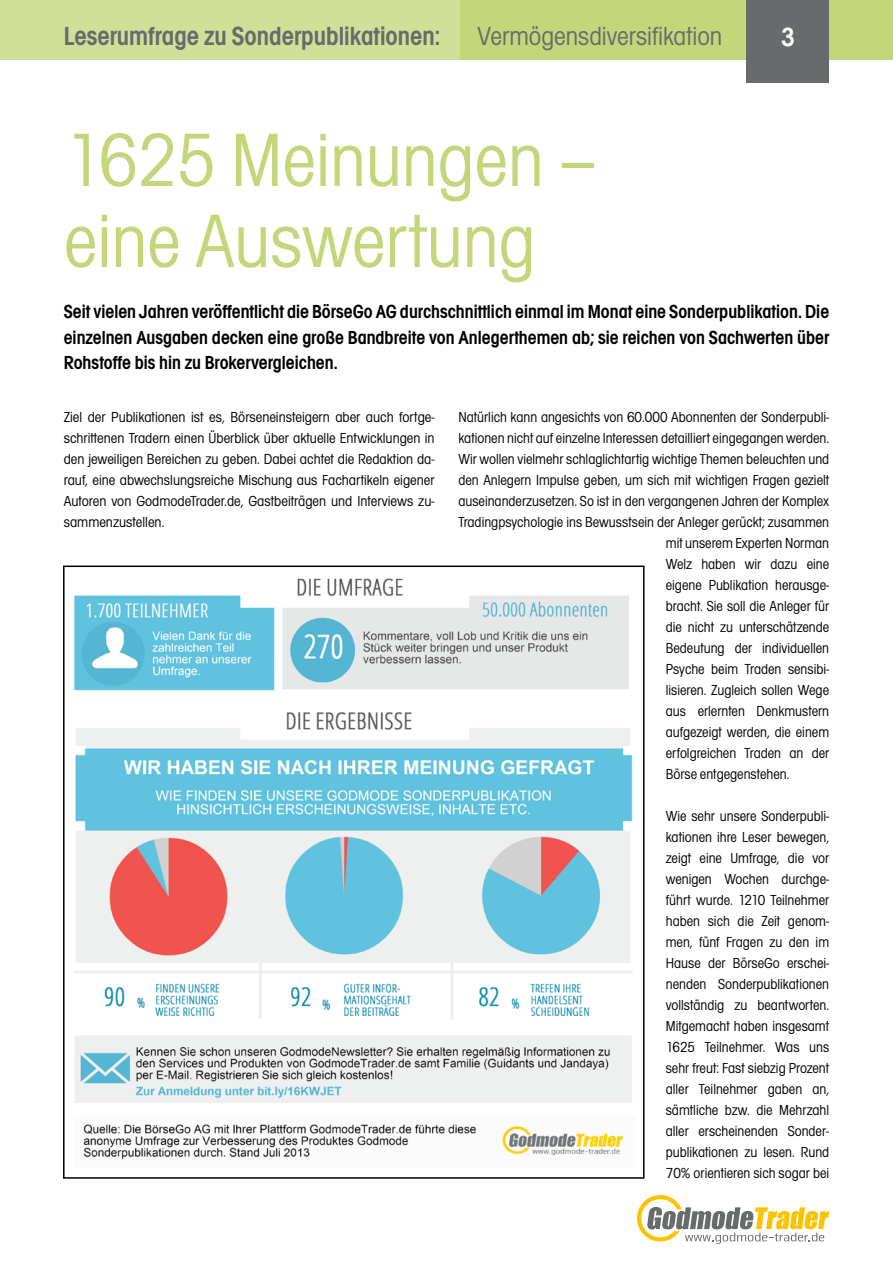
<style>
.page{position:relative;width:893px;height:1263px;background:#fff}
.page>*{position:absolute;margin:0;border:0;box-sizing:border-box;transform-origin:0 0}
.t1{font:condensed 78px/81px "Avignon";color:#c3d77a}
.t2{font:600 condensed 27px "Avignon";color:#676b6b}
.t3{font:condensed 27px "Avignon";color:#676b6b}
.t4{font:600 condensed 27px "Avignon";color:#fff}
.t5{font:600 condensed 19.5px/25.5px "Avignon";color:#000;text-align:justify}
.t6{font:condensed 15px/21px "Avignon";color:#000;text-align:justify}
</style>
<div class="page">
<div style="left:0;top:0;width:893px;height:60px;background:#c3d77a"></div>
<div style="left:0;top:0;width:459px;height:60px;background:#d0e098"></div>
<div style="left:746px;top:0;width:83px;height:83px;background:#676b6b"></div>
<svg style="left:637px;top:1195px;width:192px;height:49px"></svg>
<img style="left:74px;top:578px;width:559px;height:582px">
<h2 class="t2" style="left:64px;top:21px;width:378px">Leserumfrage zu Sonderpublikationen:</h2>
<h2 class="t3" style="left:478px;top:21px;width:246px">Vermögensdiversifikation</h2>
<h2 class="t4" style="left:781px;top:22px;width:15px">3</h2>
<h1 class="t1" style="left:64px;top:121px;width:535px">1625 Meinungen – eine Auswertung</h1>
<p class="t5" style="left:64px;top:299px;width:767px">Seit vielen Jahren veröffentlicht die BörseGo AG durchschnittlich einmal im Monat eine Sonderpublikation. Die einzelnen Ausgaben decken eine große Bandbreite von Anlegerthemen ab; sie reichen von Sachwerten über Rohstoffe bis hin zu Brokervergleichen.</p>
<p class="t6" style="left:64px;top:406px;width:372px">Ziel der Publikationen ist es, Börseneinsteigern aber auch fortge&shy;schrittenen Tradern einen Überblick über aktuelle Entwicklungen in den jeweiligen Bereichen zu geben. Dabei achtet die Redaktion da&shy;rauf, eine abwechslungsreiche Mischung aus Fachartikeln eigener Autoren von GodmodeTrader.de, Gastbeiträgen und Interviews zu&shy;sammenzustellen.</p>
<p class="t6" style="left:458px;top:406px;width:372px">Natürlich kann angesichts von 60.000 Abonnenten der Sonderpubli-</p>
<p class="t6" style="left:458px;top:427px;width:372px">kationen nicht auf einzelne Interessen detailliert eingegangen werden.</p>
<p class="t6" style="left:458px;top:448px;width:372px">Wir wollen vielmehr schlaglichtartig wichtige Themen beleuchten und</p>
<p class="t6" style="left:458px;top:469px;width:372px">den Anlegern Impulse geben, um sich mit wichtigen Fragen gezielt</p>
<p class="t6" style="left:458px;top:490px;width:372px">auseinanderzusetzen. So ist in den vergangenen Jahren der Komplex</p>
<p class="t6" style="left:458px;top:511px;width:372px">Tradingpsychologie ins Bewusstsein der Anleger gerückt; zusammen</p>
<p class="t6" style="left:666px;top:532px;width:165px">mit unserem Experten Norman</p>
<p class="t6" style="left:666px;top:553px;width:165px">Welz haben wir dazu eine</p>
<p class="t6" style="left:666px;top:574px;width:165px">eigene Publikation herausge-</p>
<p class="t6" style="left:666px;top:595px;width:165px">bracht. Sie soll die Anleger für</p>
<p class="t6" style="left:666px;top:616px;width:165px">die nicht zu unterschätzende</p>
<p class="t6" style="left:666px;top:637px;width:165px">Bedeutung der individuellen</p>
<p class="t6" style="left:666px;top:658px;width:165px">Psyche beim Traden sensibi-</p>
<p class="t6" style="left:666px;top:679px;width:165px">lisieren. Zugleich sollen Wege</p>
<p class="t6" style="left:666px;top:700px;width:165px">aus erlernten Denkmustern</p>
<p class="t6" style="left:666px;top:721px;width:165px">aufgezeigt werden, die einem</p>
<p class="t6" style="left:666px;top:742px;width:165px">erfolgreichen Traden an der</p>
<p class="t6" style="left:666px;top:763px;width:125px">Börse entgegenstehen.</p>
<p class="t6" style="left:666px;top:805px;width:165px">Wie sehr unsere Sonderpubli&shy;kationen ihre Leser bewegen, zeigt eine Umfrage, die vor wenigen Wochen durchge&shy;führt wurde. 1210 Teilnehmer haben sich die Zeit genom&shy;men, fünf Fragen zu den im Hause der BörseGo erschei&shy;nenden Sonderpublikationen vollständig zu beantworten.<br>Mitgemacht haben insgesamt 1625 Teilnehmer. Was uns sehr freut: Fast siebzig Prozent aller Teilnehmer gaben an, sämtliche bzw. die Mehrzahl aller erscheinenden Sonder&shy;publikationen zu lesen. Rund 70% orientieren sich sogar bei</p>
</div>
